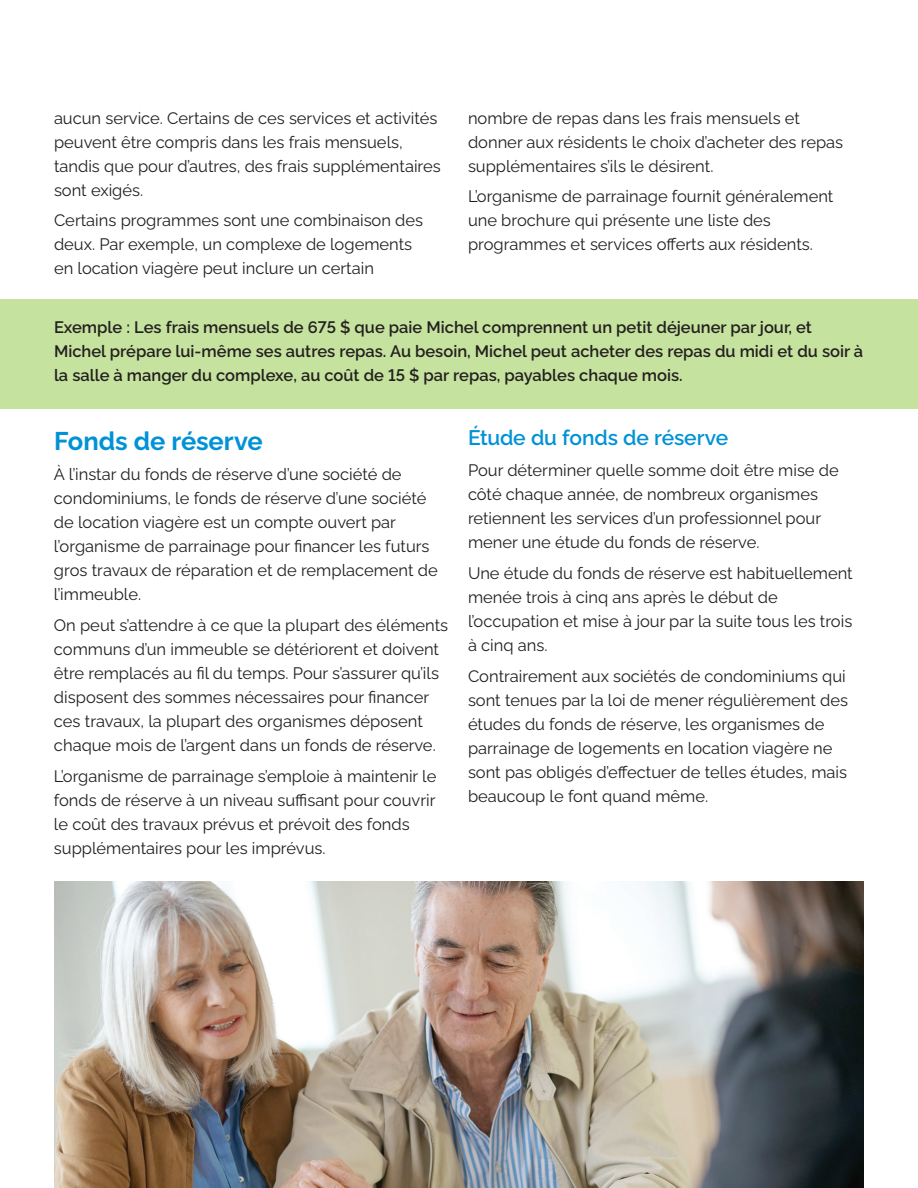
<style>
.page{position:relative;width:918px;height:1188px;background:#fff}
.page>*{position:absolute;margin:0;border:0;box-sizing:border-box;transform-origin:0 0}
.Heading_2{font:700 25.5px "Algomabeta";letter-spacing:-.005em;color:#0092d6}
.Heading_3{font:600 21px "Algomabeta";letter-spacing:-.005em;color:#0092d6}
.t1{font:16.5px/24px "Algomabeta";color:#231f20}
.t2{font:600 16.5px/24px "Algomabeta";color:#231f20}
</style>
<div class="page">
<div style="left:0;top:299px;width:918px;height:110px;background:#c5e29e"></div>
<img style="left:54px;top:882px;width:810px;height:306px">
<p class="t1" style="left:54px;top:104px;width:388px">aucun service. Certains de ces services et activités peuvent être compris dans les frais mensuels, tandis que pour d’autres, des frais supplémentaires sont exigés.</p>
<p class="t1" style="left:54px;top:207px;width:371px">Certains programmes sont une combinaison des deux. Par exemple, un complexe de logements en location viagère peut inclure un certain</p>
<p class="t1" style="left:468px;top:104px;width:377px">nombre de repas dans les frais mensuels et donner aux résidents le choix d’acheter des repas supplémentaires s’ils le désirent.</p>
<p class="t1" style="left:468px;top:183px;width:367px">L’organisme de parrainage fournit généralement une brochure qui présente une liste des programmes et services offerts aux résidents.</p>
<p class="t2" style="left:54px;top:314px;width:811px">Exemple : Les frais mensuels de 675 $ que paie Michel comprennent un petit déjeuner par jour, et<br>Michel prépare lui-même ses autres repas. Au besoin, Michel peut acheter des repas du midi et du soir à la salle à manger du complexe, au coût de 15 $ par repas, payables chaque mois.</p>
<h2 class="Heading_2" style="left:54px;top:421px;width:210px">Fonds de réserve</h2>
<p class="t1" style="left:54px;top:461px;width:385px">À l’instar du fonds de réserve d’une société de condominiums, le fonds de réserve d’une société de location viagère est un compte ouvert par l’organisme de parrainage pour financer les futurs gros travaux de réparation et de remplacement de l’immeuble.</p>
<p class="t1" style="left:54px;top:612px;width:396px">On peut s’attendre à ce que la plupart des éléments communs d’un immeuble se détériorent et doivent être remplacés au fil du temps. Pour s’assurer qu’ils disposent des sommes nécessaires pour financer ces travaux, la plupart des organismes déposent chaque mois de l’argent dans un fonds de réserve.</p>
<p class="t1" style="left:54px;top:762px;width:384px">L’organisme de parrainage s’emploie à maintenir le fonds de réserve à un niveau suffisant pour couvrir le coût des travaux prévus et prévoit des fonds supplémentaires pour les imprévus.</p>
<h3 class="Heading_3" style="left:468px;top:422px;width:262px">Étude du fonds de réserve</h3>
<p class="t1" style="left:468px;top:457px;width:372px">Pour déterminer quelle somme doit être mise de côté chaque année, de nombreux organismes retiennent les services d’un professionnel pour mener une étude du fonds de réserve.</p>
<p class="t1" style="left:468px;top:559px;width:386px">Une étude du fonds de réserve est habituellement menée trois à cinq ans après le début de l’occupation et mise à jour par la suite tous les trois à cinq ans.</p>
<p class="t1" style="left:468px;top:662px;width:382px">Contrairement aux sociétés de condominiums qui sont tenues par la loi de mener régulièrement des études du fonds de réserve, les organismes de parrainage de logements en location viagère ne sont pas obligés d’effectuer de telles études, mais beaucoup le font quand même.</p>
</div>
